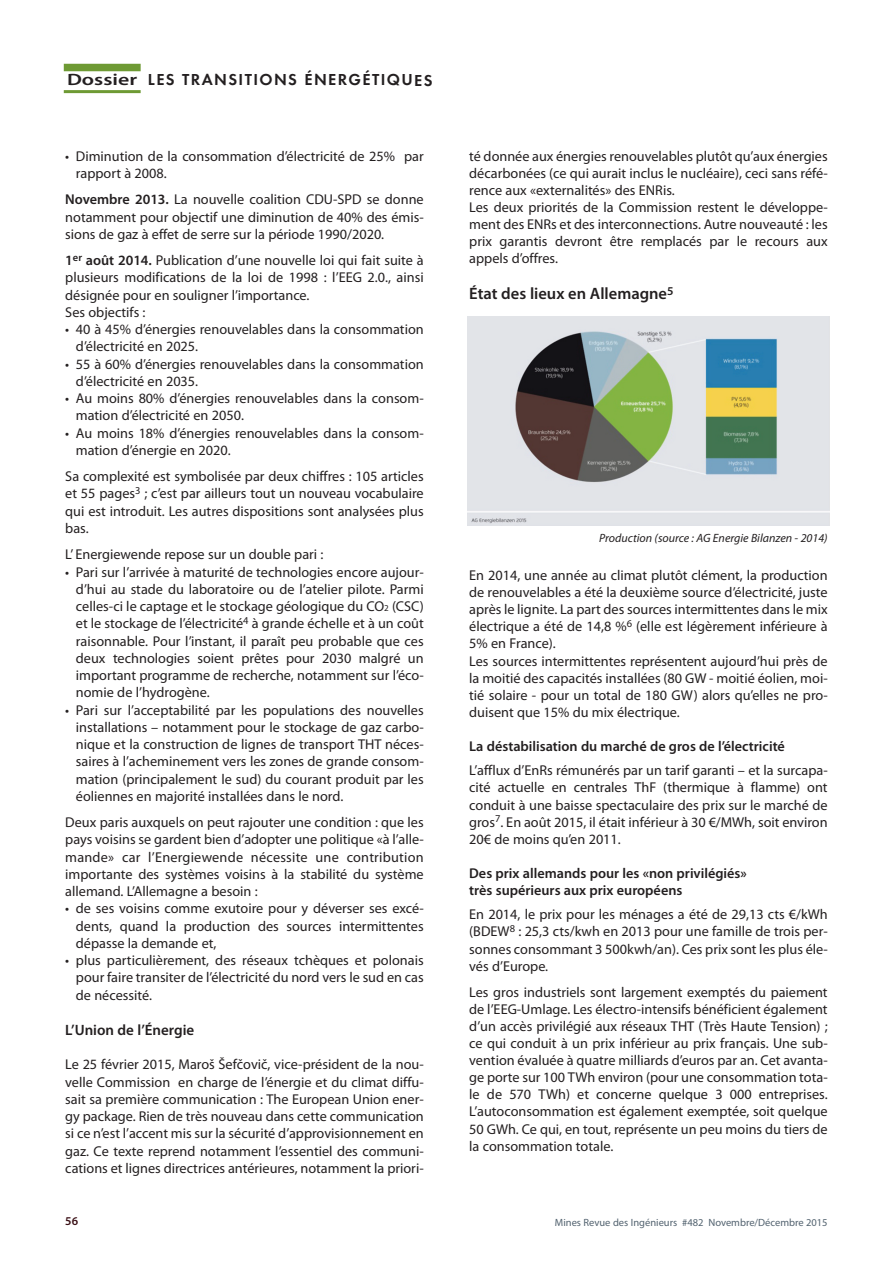
<style>
.page{position:relative;width:893px;height:1263px;background:#fff}
.page>*{position:absolute;margin:0;border:0;box-sizing:border-box;transform-origin:0 0}
.t1{font:600 16.5px "Futura T";letter-spacing:.085em;color:#231f20}
.t2{font:600 16.5px "Myriad Pro";color:#231f20}
.t3{font:600 15px "Myriad Pro";color:#231f20}
.t4{font:14.25px/17.2px "Myriad Pro";color:#231f20;text-align:justify}
.t5{font:600 14.25px/17.1px "Myriad Pro";color:#231f20}
.t6{font:italic 12px "Myriad Pro";color:#231f20}
.t7{font:600 12px "Myriad Pro";color:#3b1117}
.t8{font:10.5px "Myriad Pro";color:#52626f}
.s1{font-family:"Myriad Pro"}
.s2{font-weight:600}
.s3{font-size:9px}
</style>
<div class="page">
<div style="left:64px;top:64px;width:77px;height:7px;background:#6e9a34"></div>
<hr style="left:64px;top:90px;width:77px;height:3px;background:#6e9a34">
<img style="left:468px;top:316px;width:361px;height:210px">
<p class="t1" style="left:67px;top:70px;width:367px"><span class="s1">Dossier</span> LES TRANSITIONS ÉNERGÉTIQUES</p>
<p class="t4" style="left:76px;top:148px;width:349px;text-indent:-11px">• Diminution de la consommation d’électricité de 25% par rapport à 2008.</p>
<p class="t4" style="left:65px;top:192px;width:360px"><span class="s2">Novembre 2013.</span> La nouvelle coalition CDU-SPD se donne notamment pour objectif une diminution de 40% des émis&shy;sions de gaz à effet de serre sur la période 1990/2020.</p>
<p class="t4" style="left:65px;top:253px;width:360px;text-align:left"><span class="s2">1</span><sup>er</sup> <span class="s2">août 2014.</span> Publication d’une nouvelle loi qui fait suite à plusieurs modifications de la loi de 1998 : l’EEG 2.0., ainsi désignée pour en souligner l’importance.<br>Ses objectifs :</p>
<p class="t4" style="left:76px;top:322px;width:349px;text-indent:-11px">• 40 à 45% d’énergies renouvelables dans la consommation d’électricité en 2025.</p>
<p class="t4" style="left:76px;top:356px;width:349px;text-indent:-11px">• 55 à 60% d’énergies renouvelables dans la consommation d’électricité en 2035.</p>
<p class="t4" style="left:76px;top:391px;width:349px;text-indent:-11px">• Au moins 80% d’énergies renouvelables dans la consom&shy;mation d’électricité en 2050.</p>
<p class="t4" style="left:76px;top:425px;width:349px;text-indent:-11px">• Au moins 18% d’énergies renouvelables dans la consom&shy;mation d’énergie en 2020.</p>
<p class="t4" style="left:65px;top:469px;width:360px">Sa complexité est symbolisée par deux chiffres : 105 articles et 55 pages<sup>3</sup> ; c’est par ailleurs tout un nouveau vocabulaire qui est introduit. Les autres dispositions sont analysées plus bas.</p>
<p class="t4" style="left:65px;top:547px;width:260px">L’ Energiewende repose sur un double pari :</p>
<p class="t4" style="left:76px;top:564px;width:349px;text-indent:-11px">• Pari sur l’arrivée à maturité de technologies encore aujour&shy;d’hui au stade du laboratoire ou de l’atelier pilote. Parmi celles-ci le captage et le stockage géologique du CO<span class="s3">2</span> (CSC) et le stockage de l’électricité<sup>4</sup> à grande échelle et à un coût raisonnable. Pour l’instant, il paraît peu probable que ces deux technologies soient prêtes pour 2030 malgré un important programme de recherche, notamment sur l’éco&shy;nomie de l’hydrogène.</p>
<p class="t4" style="left:76px;top:702px;width:349px;text-indent:-11px">• Pari sur l’acceptabilité par les populations des nouvelles installations – notamment pour le stockage de gaz carbo&shy;nique et la construction de lignes de transport THT néces&shy;saires à l’acheminement vers les zones de grande consom&shy;mation (principalement le sud) du courant produit par les éoliennes en majorité installées dans le nord.</p>
<p class="t4" style="left:65px;top:815px;width:360px">Deux paris auxquels on peut rajouter une condition : que les pays voisins se gardent bien d’adopter une politique «à l’alle&shy;mande» car l’Energiewende nécessite une contribution importante des systèmes voisins à la stabilité du système allemand. L’Allemagne a besoin :</p>
<p class="t4" style="left:76px;top:901px;width:349px;text-indent:-11px">• de ses voisins comme exutoire pour y déverser ses excé&shy;dents, quand la production des sources intermittentes dépasse la demande et,</p>
<p class="t4" style="left:76px;top:953px;width:349px;text-indent:-11px">• plus particulièrement, des réseaux tchèques et polonais pour faire transiter de l’électricité du nord vers le sud en cas de nécessité.</p>
<p class="t3" style="left:65px;top:1024px;width:130px">L’Union de l’Énergie</p>
<p class="t4" style="left:65px;top:1057px;width:360px">Le 25 février 2015, Maroš Šefčovič, vice-président de la nou&shy;velle Commission en charge de l’énergie et du climat diffu&shy;sait sa première communication : The European Union ener&shy;gy package. Rien de très nouveau dans cette communication si ce n’est l’accent mis sur la sécurité d’approvisionnement en gaz. Ce texte reprend notamment l’essentiel des communi&shy;cations et lignes directrices antérieures, notamment la priori-</p>
<p class="t4" style="left:469px;top:148px;width:360px;text-align:left">té donnée aux énergies renouvelables plutôt qu’aux énergies décarbonées (ce qui aurait inclus le nucléaire), ceci sans réfé&shy;rence aux «externalités» des ENRis.<br>Les deux priorités de la Commission restent le développe&shy;ment des ENRs et des interconnections. Autre nouveauté : les prix garantis devront être remplacés par le recours aux appels d’offres.</p>
<p class="t2" style="left:469px;top:287px;width:206px">État des lieux en Allemagne<sup>5</sup></p>
<p class="t6" style="left:599px;top:533px;width:230px">Production (source : AG Energie Bilanzen - 2014)</p>
<p class="t4" style="left:469px;top:568px;width:360px;text-align:left">En 2014, une année au climat plutôt clément, la production de renouvelables a été la deuxième source d’électricité, juste après le lignite. La part des sources intermittentes dans le mix électrique a été de 14,8 %<sup>6</sup> (elle est légèrement inférieure à 5% en France).<br>Les sources intermittentes représentent aujourd’hui près de la moitié des capacités installées (80 GW - moitié éolien, moi&shy;tié solaire - pour un total de 180 GW) alors qu’elles ne pro&shy;duisent que 15% du mix électrique.</p>
<p class="t5" style="left:469px;top:739px;width:317px">La déstabilisation du marché de gros de l’électricité</p>
<p class="t4" style="left:469px;top:763px;width:360px">L’afflux d’EnRs rémunérés par un tarif garanti – et la surcapa&shy;cité actuelle en centrales ThF (thermique à flamme) ont conduit à une baisse spectaculaire des prix sur le marché de gros<sup>7</sup>. En août 2015, il était inférieur à 30 €/MWh, soit environ 20€ de moins qu’en 2011.</p>
<p class="t5" style="left:469px;top:866px;width:279px">Des prix allemands pour les «non privilégiés» très supérieurs aux prix européens</p>
<p class="t4" style="left:469px;top:907px;width:360px">En 2014, le prix pour les ménages a été de 29,13 cts €/kWh (BDEW<sup>8</sup> : 25,3 cts/kwh en 2013 pour une famille de trois per&shy;sonnes consommant 3 500kwh/an). Ces prix sont les plus éle&shy;vés d’Europe.</p>
<p class="t4" style="left:469px;top:984px;width:360px">Les gros industriels sont largement exemptés du paiement de l’EEG-Umlage. Les électro-intensifs bénéficient également d’un accès privilégié aux réseaux THT (Très Haute Tension) ; ce qui conduit à un prix inférieur au prix français. Une sub&shy;vention évaluée à quatre milliards d’euros par an. Cet avanta&shy;ge porte sur 100 TWh environ (pour une consommation tota&shy;le de 570 TWh) et concerne quelque 3 000 entreprises.<br>L’autoconsommation est également exemptée, soit quelque 50 GWh. Ce qui, en tout, représente un peu moins du tiers de la consommation totale.</p>
<p class="t7" style="left:65px;top:1217px;width:14px">56</p>
<p class="t8" style="left:555px;top:1218px;width:274px">Mines Revue des Ingénieurs #482 Novembre/Décembre 2015</p>
</div>
